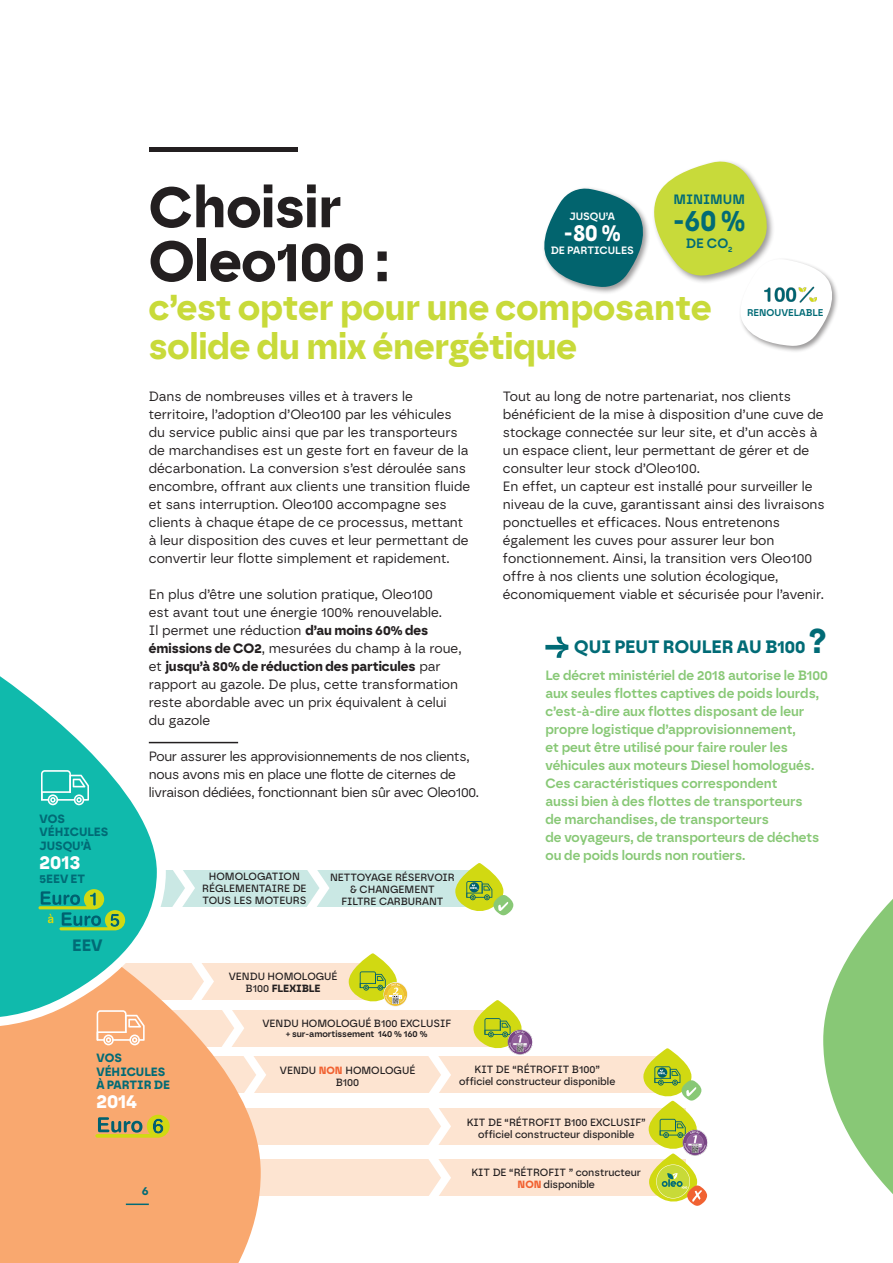
<style>
.page{position:relative;width:893px;height:1263px;background:#fff}
.page>*{position:absolute;margin:0;border:0;box-sizing:border-box;transform-origin:0 0}
.t1{font:700 57px/54px "Borna";color:#231f20}
.t2{font:700 36px/39px "Borna";color:#c8da3a}
.t3{font:700 30.75px "Borna";color:#016b76;scale:.9 1}
.t4{font:700 24.15px "Borna";color:#fff;scale:.9 1}
.t5{font:700 19.5px "Borna";color:#fff}
.t6{font:700 18px "Borna";color:#016b76}
.t7{font:700 16.5px "Borna";color:#016b76}
.t8{font:13.5px/18px "Borna";color:#231f20}
.t9{font:600 13.5px/18px "Borna";color:#88c876}
.t10{font:13.5px/18px "Borna";letter-spacing:-.02em;color:#231f20}
.t11{font:600 13.5px "Borna";color:#016b76}
.t12{font:700 12px/13.5px "Borna";color:#016b76}
.t13{font:600 10.65px "Borna";color:#fff}
.t14{font:500 10.5px/12px "Borna";color:#231f20;text-align:center}
.t15{font:700 10.5px "Borna";color:#231f20}
.t16{font:600 9.9px "Borna";color:#016b76}
.t17{font:600 9px "Borna";color:#231f20}
.s1{font-weight:700}
.s2{font-size:34.5px}
.s3{font-weight:500}
.s4{font-weight:700;color:#f16232}
</style>
<div class="page">
<div style="left:74px;top:870px;width:395px;height:36px;background:#cae8e4"></div>
<svg style="left:171px;top:870px;width:24px;height:37px"></svg>
<svg style="left:306px;top:870px;width:23px;height:37px"></svg>
<svg style="left:455px;top:863px;width:58px;height:52px"></svg>
<div style="left:62px;top:963px;width:319px;height:36px;background:#fde4d1"></div>
<div style="left:95px;top:1010px;width:408px;height:36px;background:#fde4d1"></div>
<div style="left:108px;top:1057px;width:563px;height:36px;background:#fde4d1"></div>
<svg style="left:261px;top:1046px;width:5px;height:36px"></svg>
<div style="left:221px;top:1108px;width:465px;height:36px;background:#fde4d1"></div>
<svg style="left:427px;top:1108px;width:24px;height:37px"></svg>
<div style="left:208px;top:1159px;width:478px;height:37px;background:#fde4d1"></div>
<div style="left:384px;top:982px;width:23px;height:24px;background:#f3e0a6;border-radius:12px"></div>
<svg style="left:384px;top:983px;width:23px;height:23px"></svg>
<svg style="left:349px;top:953px;width:57px;height:51px"></svg>
<svg style="left:0;top:963px;width:261px;height:300px;fill:#f9a86f"></svg>
<hr style="left:149px;top:742px;width:89px;height:1px;background:#231f20">
<svg style="left:545px;top:637px;width:23px;height:21px"></svg>
<div style="left:149px;top:147px;width:149px;height:5px;background:#231f20"></div>
<svg style="left:0;top:676px;width:170px;height:356px;fill:#10baac"></svg>
<svg style="left:41px;top:770px;width:48px;height:35px"></svg>
<hr style="left:126px;top:1203px;width:23px;height:2px;background:#016b76">
<svg style="left:823px;top:899px;width:70px;height:295px"></svg>
<svg style="left:38px;top:889px;width:87px;height:41px"></svg>
<svg style="left:97px;top:1010px;width:48px;height:35px"></svg>
<svg style="left:95px;top:1115px;width:75px;height:23px"></svg>
<svg style="left:427px;top:1056px;width:24px;height:37px"></svg>
<svg style="left:473px;top:1000px;width:49px;height:49px"></svg>
<img style="left:507px;top:1029px;width:25px;height:25px">
<svg style="left:643px;top:1048px;width:64px;height:158px"></svg>
<img style="left:682px;top:1130px;width:25px;height:25px">
<svg style="left:428px;top:1159px;width:23px;height:37px"></svg>
<div style="left:542px;top:186px;width:108px;height:108px;background:#231f20;opacity:.45"></div>
<svg style="left:543px;top:188px;width:101px;height:99px"></svg>
<div style="left:738px;top:257px;width:101px;height:96px;background:#231f20;opacity:.45"></div>
<svg style="left:654px;top:161px;width:179px;height:185px"></svg>
<img style="left:764px;top:269px;width:52px;height:52px">
<p class="t12" style="left:40px;top:812px;width:70px">VOS<br>VÉHICULES<br>JUSQU’À</p>
<p class="t5" style="left:40px;top:850px;width:42px">2013</p>
<p class="t12" style="left:40px;top:872px;width:47px">5EEV ET</p>
<p class="t7" style="left:72px;top:935px;width:32px">EEV</p>
<p class="t1" style="left:149px;top:180px;width:242px">Choisir<br>Oleo100 :</p>
<p class="t2" style="left:149px;top:288px;width:564px">c’est opter pour une composante solide du mix énergétique</p>
<p class="t11" style="left:673px;top:191px;width:73px">MINIMUM</p>
<p class="t3" style="left:673px;top:201px;width:82px">-60 %</p>
<p class="t11" style="left:686px;top:235px;width:48px">DE CO<sub>2</sub></p>
<p class="t13" style="left:569px;top:209px;width:47px">JUSQU’A</p>
<p class="t4" style="left:564px;top:218px;width:64px">-80 %</p>
<p class="t13" style="left:551px;top:244px;width:85px">DE PARTICULES</p>
<p class="t16" style="left:747px;top:306px;width:78px">RENOUVELABLE</p>
<p class="t8" style="left:149px;top:387px;width:323px">Dans de nombreuses villes et à travers le territoire, l’adoption d’Oleo100 par les véhicules du service public ainsi que par les transporteurs de marchandises est un geste fort en faveur de la décarbonation. La conversion s’est déroulée sans encombre, offrant aux clients une transition fluide et sans interruption. Oleo100 accompagne ses clients à chaque étape de ce processus, mettant à leur disposition des cuves et leur permettant de convertir leur flotte simplement et rapidement.</p>
<p class="t8" style="left:149px;top:585px;width:314px">En plus d’être une solution pratique, Oleo100<br>est avant tout une énergie 100% renouvelable.<br>Il permet une réduction <span class="s1">d’au moins 60% des émissions de CO2</span>, mesurées du champ à la roue, et <span class="s1">jusqu’à 80% de réduction des particules</span> par rapport au gazole. De plus, cette transformation reste abordable avec un prix équivalent à celui du gazole</p>
<p class="t10" style="left:149px;top:747px;width:332px">Pour assurer les approvisionnements de nos clients, nous avons mis en place une flotte de citernes de livraison dédiées, fonctionnant bien sûr avec Oleo100.</p>
<p class="t14" style="left:209px;top:870px;width:93px">HOMOLOGATION</p>
<p class="t14" style="left:202px;top:882px;width:106px;text-align:left">RÉGLEMENTAIRE DE<br>TOUS LES MOTEURS</p>
<p class="t14" style="left:330px;top:871px;width:126px">NETTOYAGE RÉSERVOIR</p>
<p class="t14" style="left:341px;top:883px;width:104px">&amp; CHANGEMENT<br>FILTRE CARBURANT</p>
<p class="t8" style="left:503px;top:387px;width:322px">Tout au long de notre partenariat, nos clients bénéficient de la mise à disposition d’une cuve de stockage connectée sur leur site, et d’un accès à un espace client, leur permettant de gérer et de consulter leur stock d’Oleo100.</p>
<p class="t8" style="left:503px;top:477px;width:323px">En effet, un capteur est installé pour surveiller le niveau de la cuve, garantissant ainsi des livraisons ponctuelles et efficaces. Nous entretenons également les cuves pour assurer leur bon fonctionnement. Ainsi, la transition vers Oleo100 offre à nos clients une solution écologique, économiquement viable et sécurisée pour l’avenir.</p>
<p class="t6" style="left:574px;top:636px;width:254px">QUI PEUT ROULER AU B100 <span class="s2">?</span></p>
<p class="t9" style="left:545px;top:666px;width:284px">Le décret ministériel de 2018 autorise le B100 aux seules flottes captives de poids lourds, c’est-à-dire aux flottes disposant de leur propre logistique d’approvisionnement,<br>et peut être utilisé pour faire rouler les véhicules aux moteurs Diesel homologués.<br>Ces caractéristiques correspondent<br>aussi bien à des flottes de transporteurs<br>de marchandises, de transporteurs<br>de voyageurs, de transporteurs de déchets ou de poids lourds non routiers.</p>
<p class="t14" style="left:229px;top:971px;width:110px">VENDU HOMOLOGUÉ</p>
<p class="t15" style="left:246px;top:982px;width:77px"><span class="s3">B100</span> FLEXIBLE</p>
<p class="t14" style="left:262px;top:1017px;width:190px">VENDU HOMOLOGUÉ B100 EXCLUSIF</p>
<p class="t17" style="left:286px;top:1029px;width:143px">+ sur-amortissement 140 % 160 %</p>
<p class="t12" style="left:96px;top:1051px;width:75px">VOS<br>VÉHICULES<br>À PARTIR DE</p>
<p class="t5" style="left:96px;top:1089px;width:42px">2014</p>
<p class="t12" style="left:142px;top:1183px;width:8px">6</p>
<p class="t14" style="left:280px;top:1064px;width:137px">VENDU <span class="s4">NON</span> HOMOLOGUÉ</p>
<p class="t14" style="left:336px;top:1076px;width:25px">B100</p>
<p class="t14" style="left:475px;top:1064px;width:127px">KIT DE “RÉTROFIT B100”</p>
<p class="t14" style="left:459px;top:1076px;width:158px">officiel constructeur disponible</p>
<p class="t14" style="left:467px;top:1116px;width:180px">KIT DE “RÉTROFIT B100 EXCLUSIF”</p>
<p class="t14" style="left:478px;top:1128px;width:158px">officiel constructeur disponible</p>
<p class="t14" style="left:471px;top:1166px;width:171px">KIT DE “RÉTROFIT ” constructeur<br><span class="s4">NON</span> disponible</p>
</div>
